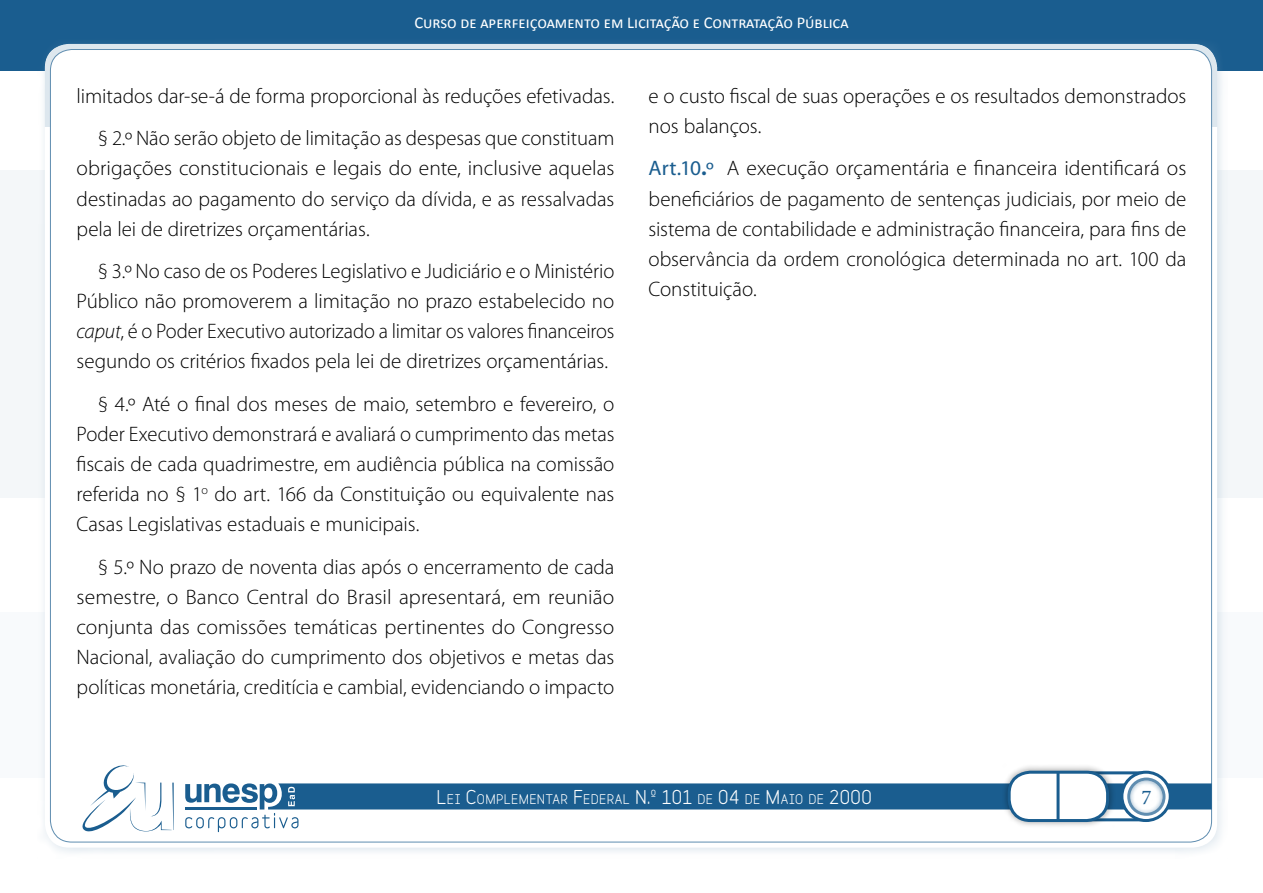
<style>
.page{position:relative;width:1263px;height:893px;background:#fff}
.page>*{position:absolute;margin:0;border:0;box-sizing:border-box;transform-origin:0 0}
.t1{font:300 21px/30px "Myriad Pro";letter-spacing:-.005em;color:#000;text-align:justify}
.t2{font:21px "Minion Pro";color:#1a5d8f}
.t3{font:700 18px "Variable";letter-spacing:.02em;color:#fff}
.t4{font:16.5px "Calibri";color:#fff}
.t5{font:700 12.6px "Variable";letter-spacing:.03em;color:#fff}
.s1{font-style:italic}
.s2{font-weight:400;color:#1a5d8f}
.s3{font-weight:700;color:#1a5d8f}
.s4{font-size:12.6px}
.s5{font-size:18px}
</style>
<div class="page">
<div style="left:0;top:0;width:1263px;height:71px;background:#1a5d8f"></div>
<div style="left:0;top:612px;width:1263px;height:166px;background:#f8fafc"></div>
<div style="left:0;top:170px;width:1263px;height:327px;background:#f4f7f9"></div>
<div style="left:37px;top:36px;width:1190px;height:822px;background:#6d95b4;opacity:.25"></div>
<svg style="left:45px;top:44px;width:1172px;height:83px;fill:#dde7ee"></svg>
<div style="left:50px;top:50px;width:1161px;height:792px;background:#fff;border-radius:21px"></div>
<svg style="left:185px;top:783px;width:1027px;height:49px"></svg>
<svg style="left:82px;top:765px;width:92px;height:67px"></svg>
<div style="left:1058px;top:771px;width:87px;height:50px;border:3px solid #1a5d8f"></div>
<svg style="left:1122px;top:772px;width:48px;height:48px"></svg>
<div style="left:1120px;top:771px;width:52px;height:51px;border:3px solid #1a5d8f;border-radius:50%"></div>
<div style="left:1000px;top:763px;width:116px;height:66px;background:#000;opacity:.4"></div>
<div style="left:1009px;top:772px;width:98px;height:48px;background:#fff;border-radius:21px"></div>
<div style="left:1008px;top:771px;width:101px;height:51px;border:3px solid #1a5d8f;border-radius:21px"></div>
<hr style="left:1056px;top:773px;width:3px;height:47px;background:#1a5d8f">
<div style="left:1127px;top:777px;width:38px;height:39px;border:3px solid #5f8db0;border-radius:50%"></div>
<div style="left:1117px;top:779px;width:58px;height:34px;background:#1a5d8f;opacity:.6"></div>
<p class="t4" style="left:414px;top:12px;width:436px">Curso de aperfeiçoamento em Licitação e Contratação Pública</p>
<p class="t1" style="left:77px;top:75px;width:539px;line-height:42.8px;text-align:right">limitados dar-se-á de forma proporcional às reduções efetivadas. § 2.º Não serão objeto de limitação as despesas que constituam</p>
<p class="t1" style="left:77px;top:154px;width:539px">obrigações constitucionais e legais do ente, inclusive aquelas destinadas ao pagamento do serviço da dívida, e as ressalvadas pela lei de diretrizes orçamentárias.</p>
<p class="t1" style="left:77px;top:257px;width:539px;text-indent:21px">§ 3.º No caso de os Poderes Legislativo e Judiciário e o Ministério Público não promoverem a limitação no prazo estabelecido no <span class="s1">caput</span>, é o Poder Executivo autorizado a limitar os valores financeiros segundo os critérios fixados pela lei de diretrizes orçamentárias.</p>
<p class="t1" style="left:77px;top:389px;width:539px;text-indent:21px">§ 4.º Até o final dos meses de maio, setembro e fevereiro, o Poder Executivo demonstrará e avaliará o cumprimento das metas fiscais de cada quadrimestre, em audiência pública na comissão referida no § 1<sup>o</sup> do art. 166 da Constituição ou equivalente nas Casas Legislativas estaduais e municipais.</p>
<p class="t1" style="left:77px;top:552px;width:539px;text-indent:21px">§ 5.º No prazo de noventa dias após o encerramento de cada semestre, o Banco Central do Brasil apresentará, em reunião conjunta das comissões temáticas pertinentes do Congresso Nacional, avaliação do cumprimento dos objetivos e metas das políticas monetária, creditícia e cambial, evidenciando o impacto</p>
<p class="t1" style="left:648px;top:81px;width:539px">e o custo fiscal de suas operações e os resultados demonstrados nos balanços.</p>
<p class="t1" style="left:648px;top:154px;width:539px"><span class="s2">Art.10</span><span class="s3">.</span><span class="s2">º</span> A execução orçamentária e financeira identificará os beneficiários de pagamento de sentenças judiciais, por meio de sistema de contabilidade e administração financeira, para fins de observância da ordem cronológica determinada no art. 100 da Constituição.</p>
<p class="t3" style="left:651px;top:786px;width:223px"><sup>º</sup> 101 <span class="s4">DE</span> 04 <span class="s4">DE</span> M <span class="s4">AIO DE</span> 2000</p>
<p class="t5" style="left:436px;top:791px;width:215px"><span class="s5">L</span>EI <span class="s5">C</span>OMPLEMENTAR <span class="s5">F</span>EDERAL <span class="s5">N.</span></p>
<p class="t2" style="left:1141px;top:783px;width:12px">7</p>
</div>
